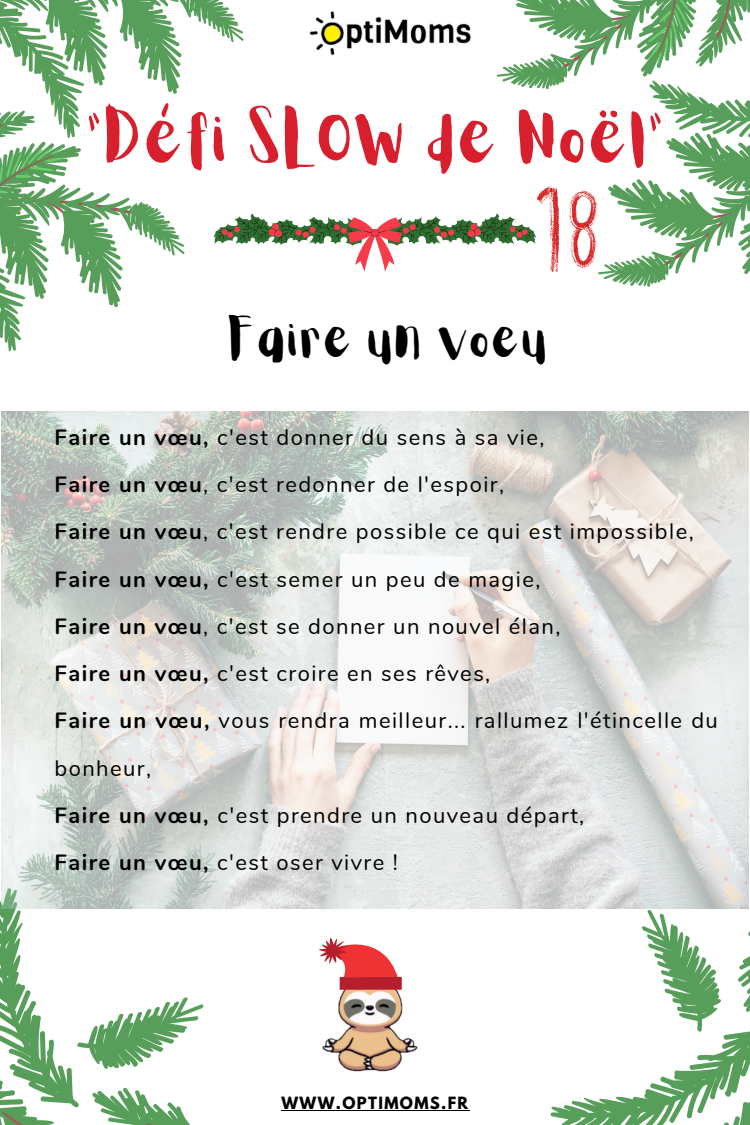
<style>
.page{position:relative;width:750px;height:1125px;background:#fff}
.page>*{position:absolute;margin:0;border:0;box-sizing:border-box;transform-origin:0 0}
.t1{font:61.4px "Aloja Extended";letter-spacing:.01em;color:#d81f2d}
.t2{font:44px "Aloja Extended";letter-spacing:.02em;color:#000}
.t3{font:22px/47.2px "Nunito";letter-spacing:.065em;color:#000}
.t4{font:700 15px "League Spartan";letter-spacing:.09em;color:#000}
.s1{font-weight:700}
</style>
<div class="page">
<img style="left:322px;top:977px;width:96px;height:95px">
<svg style="left:0;top:887px;width:204px;height:238px"></svg>
<hr style="left:282px;top:1110px;width:188px;height:1px;background:#000">
<svg style="left:550px;top:898px;width:200px;height:227px"></svg>
<div style="left:340px;top:977px;width:62px;height:13px;background:#b51e2b"></div>
<svg style="left:319px;top:938px;width:79px;height:39px"></svg>
<svg style="left:0;top:0;width:750px;height:352px"></svg>
<img style="left:2px;top:411px;width:746px;height:498px">
<h1 class="t1" style="left:89px;top:111px;width:579px">"Défi SLOW de Noël"</h1>
<h2 class="t2" style="left:229px;top:320px;width:322px">Faire un voeu</h2>
<p class="t3" style="left:54px;top:414px;width:665px"><span class="s1">Faire un vœu,</span> c'est donner du sens à sa vie,<br><span class="s1">Faire un vœu</span>, c'est redonner de l'espoir,<br><span class="s1">Faire un vœu</span>, c'est rendre possible ce qui est impossible, <span class="s1">Faire un vœu,</span> c'est semer un peu de magie,<br><span class="s1">Faire un vœu</span>, c'est se donner un nouvel élan,<br><span class="s1">Faire un vœu,</span> c'est croire en ses rêves,<br><span class="s1">Faire un vœu,</span> vous rendra meilleur... rallumez l'étincelle du bonheur,<br><span class="s1">Faire un vœu,</span> c'est prendre un nouveau départ,<br><span class="s1">Faire un vœu,</span> c'est oser vivre !</p>
<p class="t4" style="left:282px;top:1096px;width:188px">WWW.OPTIMOMS.FR</p>
</div>
